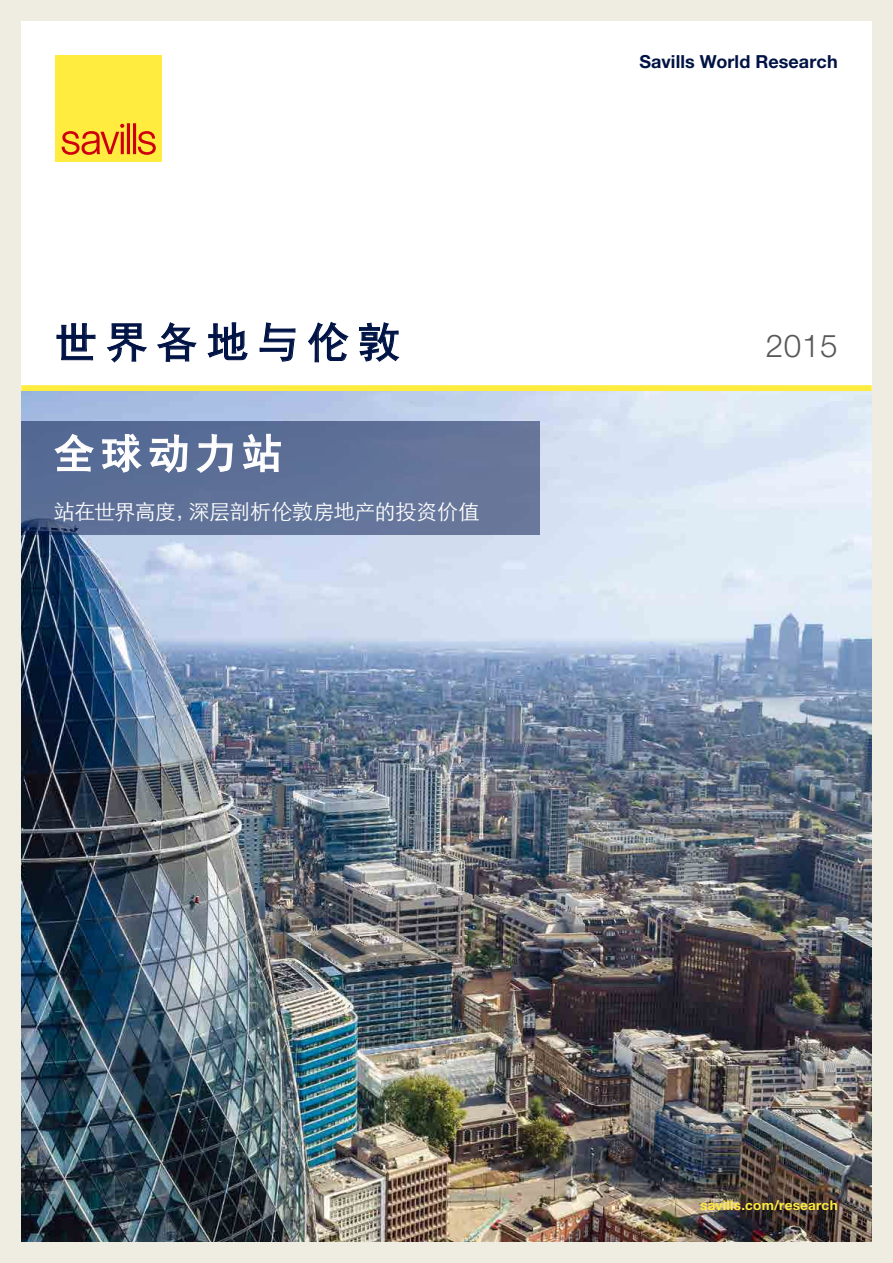
<style>
.page{position:relative;width:893px;height:1263px;background:#efece1}
.page>*{position:absolute;margin:0;border:0;box-sizing:border-box;transform-origin:0 0}
.t1{font:42px "Sim Hei";letter-spacing:.2em;color:#001345}
.t2{font:40.5px "Sim Hei";letter-spacing:.16em;color:#fff}
.t3{font:300 31.5px "Helvetica Neue LT Std";color:#595757}
.t4{font:21px "ST Xihei";letter-spacing:-.02em;color:#fff}
.t5{font:700 18px "Helvetica Neue LT Std";letter-spacing:.005em;color:#001345}
.t6{font:700 13.5px "Helvetica Neue LT Std";letter-spacing:.02em;color:#ffec3f}
</style>
<div class="page">
<div style="left:21px;top:21px;width:851px;height:370px;background:#fff"></div>
<div style="left:55px;top:55px;width:107px;height:107px;background:#ffec3f"></div>
<svg style="left:62px;top:123px;width:94px;height:32px"></svg>
<div style="left:21px;top:385px;width:851px;height:6px;background:#ffec3f"></div>
<img style="left:21px;top:391px;width:851px;height:851px">
<svg style="left:56px;top:323px;width:40px;height:38px"></svg>
<svg style="left:106px;top:323px;width:41px;height:40px"></svg>
<svg style="left:157px;top:322px;width:40px;height:40px"></svg>
<svg style="left:207px;top:322px;width:41px;height:39px"></svg>
<svg style="left:259px;top:322px;width:37px;height:40px"></svg>
<svg style="left:308px;top:322px;width:41px;height:41px"></svg>
<svg style="left:359px;top:322px;width:41px;height:40px"></svg>
<div style="left:21px;top:421px;width:519px;height:114px;background:#617398"></div>
<svg style="left:53px;top:433px;width:42px;height:40px"></svg>
<svg style="left:101px;top:432px;width:87px;height:41px"></svg>
<svg style="left:196px;top:434px;width:37px;height:39px"></svg>
<svg style="left:243px;top:433px;width:38px;height:40px"></svg>
<h1 class="t1" style="left:55px;top:321px;width:346px">世界各地与伦敦</h1>
<h2 class="t2" style="left:54px;top:433px;width:230px">全球动力站</h2>
<p class="t4" style="left:54px;top:496px;width:427px">站在世界高度，深层剖析伦敦房地产的投资价值</p>
<p class="t5" style="left:639px;top:51px;width:200px">Savills World Research</p>
<h3 class="t3" style="left:766px;top:327px;width:73px">2015</h3>
<p class="t6" style="left:700px;top:1197px;width:139px">savills.com/research</p>
</div>
